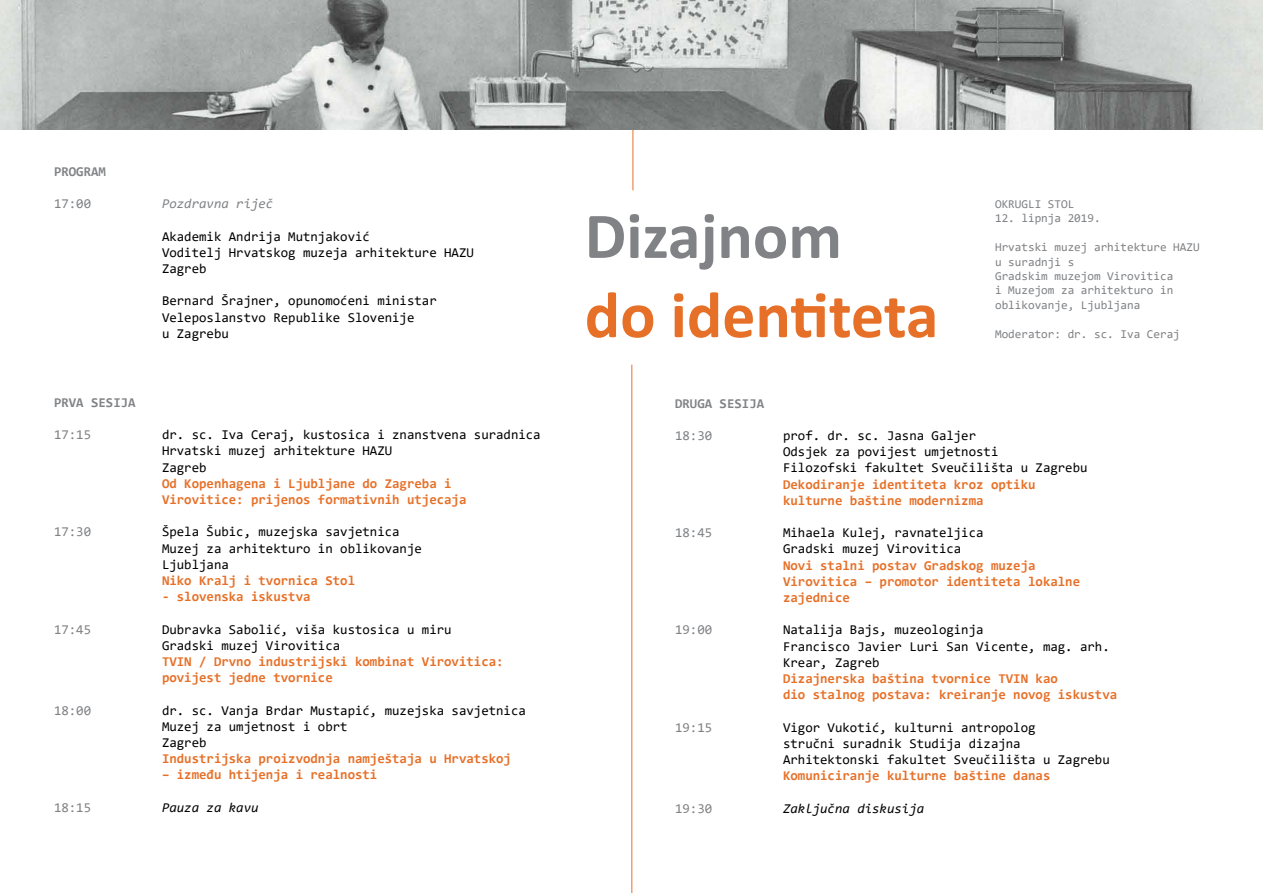
<style>
.page{position:relative;width:1263px;height:893px;background:#fff}
.page>*{position:absolute;margin:0;border:0;box-sizing:border-box;transform-origin:0 0}
.t1{font:700 66px "Calibri";letter-spacing:-.005em;color:#e67028}
.t2{font:700 66px "Calibri";color:#808285}
.t3{font:13.5px/16.2px "Consolas";color:#000}
.t4{font:700 13.5px/16.2px "Consolas";color:#e67028}
.t5{font:13.5px "Consolas";color:#808285}
.t6{font:italic 13.5px "Consolas";color:#000}
.t7{font:700 13.5px "Consolas";color:#808285}
.t8{font:italic 13.5px "Consolas";color:#808285}
.t9{font:12px/14.4px "Consolas";color:#808285}
</style>
<div class="page">
<hr style="left:631px;top:365px;width:1px;height:528px;background:#e67028">
<hr style="left:632px;top:0;width:1px;height:190px;background:#e67028">
<img style="left:0;top:0;width:1263px;height:130px">
<p class="t7" style="left:54px;top:163px;width:53px">PROGRAM</p>
<p class="t5" style="left:54px;top:195px;width:39px">17:00</p>
<p class="t8" style="left:162px;top:195px;width:113px">Pozdravna riječ</p>
<p class="t3" style="left:162px;top:228px;width:313px">Akademik Andrija Mutnjaković<br>Voditelj Hrvatskog muzeja arhitekture HAZU<br>Zagreb</p>
<p class="t3" style="left:162px;top:293px;width:276px">Bernard Šrajner, opunomoćeni ministar<br>Veleposlanstvo Republike Slovenije<br>u Zagrebu</p>
<p class="t7" style="left:54px;top:394px;width:83px">PRVA SESIJA</p>
<p class="t5" style="left:54px;top:425px;width:39px">17:15</p>
<p class="t3" style="left:162px;top:426px;width:380px">dr. sc. Iva Ceraj, kustosica i znanstvena suradnica<br>Hrvatski muzej arhitekture HAZU<br>Zagreb</p>
<p class="t4" style="left:162px;top:475px;width:306px">Od Kopenhagena i Ljubljane do Zagreba i<br>Virovitice: prijenos formativnih utjecaja</p>
<p class="t5" style="left:54px;top:523px;width:39px">17:30</p>
<p class="t3" style="left:162px;top:523px;width:261px">Špela Šubic, muzejska savjetnica<br>Muzej za arhitekturo in oblikovanje<br>Ljubljana</p>
<p class="t4" style="left:162px;top:572px;width:195px">Niko Kralj i tvornica Stol</p>
<p class="t4" style="left:162px;top:588px;width:150px">- slovenska iskustva</p>
<p class="t5" style="left:54px;top:620px;width:39px">17:45</p>
<p class="t3" style="left:162px;top:621px;width:291px">Dubravka Sabolić, viša kustosica u miru<br>Gradski muzej Virovitica</p>
<p class="t4" style="left:162px;top:653px;width:343px">TVIN / Drvno industrijski kombinat Virovitica: povijest jedne tvornice</p>
<p class="t5" style="left:54px;top:701px;width:39px">18:00</p>
<p class="t3" style="left:162px;top:702px;width:365px">dr. sc. Vanja Brdar Mustapić, muzejska savjetnica<br>Muzej za umjetnost i obrt<br>Zagreb</p>
<p class="t4" style="left:162px;top:750px;width:350px">Industrijska proizvodnja namještaja u Hrvatskoj</p>
<p class="t4" style="left:162px;top:767px;width:217px">– između htijenja i realnosti</p>
<p class="t5" style="left:54px;top:798px;width:39px">18:15</p>
<p class="t6" style="left:162px;top:798px;width:98px">Pauza za kavu</p>
<h1 class="t2" style="left:585px;top:189px;width:259px">Dizajnom</h1>
<h1 class="t1" style="left:585px;top:268px;width:355px">do identiteta</h1>
<p class="t9" style="left:995px;top:197px;width:81px">OKRUGLI STOL</p>
<p class="t9" style="left:995px;top:211px;width:107px">12. lipnja 2019.</p>
<p class="t9" style="left:995px;top:240px;width:206px">Hrvatski muzej arhitekture HAZU u suradnji s<br>Gradskim muzejom Virovitica<br>i Muzejom za arhitekturo in oblikovanje, Ljubljana</p>
<p class="t9" style="left:995px;top:326px;width:186px">Moderator: dr. sc. Iva Ceraj</p>
<p class="t7" style="left:675px;top:394px;width:91px">DRUGA SESIJA</p>
<p class="t5" style="left:675px;top:426px;width:39px">18:30</p>
<p class="t3" style="left:783px;top:427px;width:306px">prof. dr. sc. Jasna Galjer<br>Odsjek za povijest umjetnosti<br>Filozofski fakultet Sveučilišta u Zagrebu</p>
<p class="t4" style="left:783px;top:476px;width:254px">Dekodiranje identiteta kroz optiku kulturne baštine modernizma</p>
<p class="t5" style="left:675px;top:524px;width:39px">18:45</p>
<p class="t3" style="left:783px;top:524px;width:202px">Mihaela Kulej, ravnateljica<br>Gradski muzej Virovitica</p>
<p class="t4" style="left:783px;top:557px;width:298px">Novi stalni postav Gradskog muzeja<br>Virovitica – promotor identiteta lokalne zajednice</p>
<p class="t5" style="left:675px;top:621px;width:39px">19:00</p>
<p class="t3" style="left:783px;top:621px;width:328px">Natalija Bajs, muzeologinja<br>Francisco Javier Luri San Vicente, mag. arh.<br>Krear, Zagreb</p>
<p class="t4" style="left:783px;top:670px;width:336px">Dizajnerska baština tvornice TVIN kao<br>dio stalnog postava: kreiranje novog iskustva</p>
<p class="t5" style="left:675px;top:718px;width:39px">19:15</p>
<p class="t3" style="left:783px;top:719px;width:328px">Vigor Vukotić, kulturni antropolog<br>stručni suradnik Studija dizajna<br>Arhitektonski fakultet Sveučilišta u Zagrebu</p>
<p class="t4" style="left:783px;top:768px;width:269px">Komuniciranje kulturne baštine danas</p>
<p class="t5" style="left:675px;top:799px;width:39px">19:30</p>
<p class="t6" style="left:783px;top:799px;width:143px">Zaključna diskusija</p>
</div>
